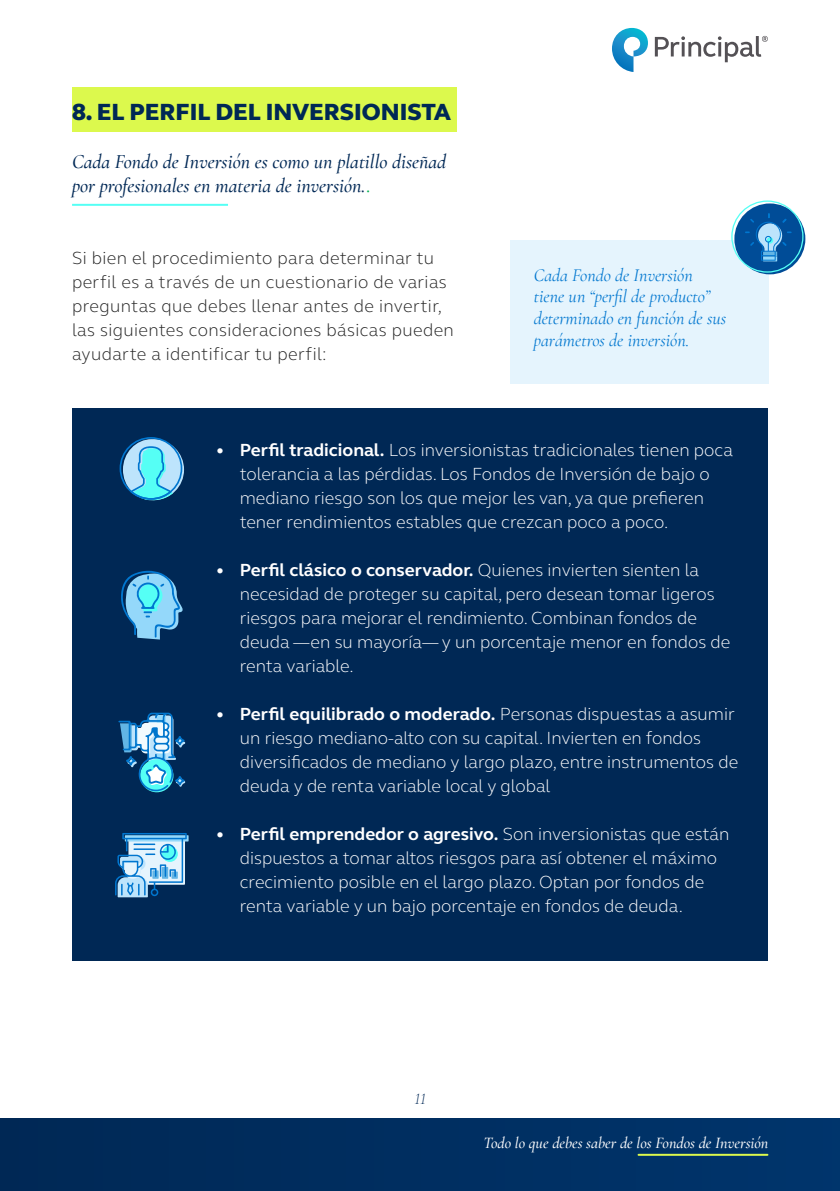
<style>
.page{position:relative;width:840px;height:1191px;background:#fff}
.page>*{position:absolute;margin:0;border:0;box-sizing:border-box;transform-origin:0 0}
.t1{font:800 24px "FS Elliot Pro";color:#002855}
.t2{font:italic 500 20px/24px "Cormorant Infant";color:#002855}
.t3{font:300 18px/24px "FS Elliot Pro";color:#fff}
.t4{font:300 18px/24px "FS Elliot Pro";letter-spacing:.02em;color:#222}
.t5{font:italic 18px/21.6px "Cormorant Infant";color:#0076cf}
.t6{font:italic 500 16px "Cormorant Infant";color:#fff}
.t7{font:italic 300 16px "Cormorant Infant";color:#002855}
.s1{color:#00b050}
.s2{font-weight:700}
</style>
<div class="page">
<svg style="left:612px;top:28px;width:35px;height:44px"></svg>
<svg style="left:654px;top:36px;width:113px;height:26px"></svg>
<div style="left:0;top:1119px;width:839px;height:72px;background:#002e60"></div>
<hr style="left:638px;top:1153px;width:129px;height:2px;background:#dcf94d">
<div style="left:72px;top:408px;width:695px;height:552px;background:#002855"></div>
<div style="left:509px;top:241px;width:258px;height:143px;background:#e5f4fd"></div>
<svg style="left:734px;top:203px;width:70px;height:71px;background:#0e5da0"></svg>
<div style="left:730px;top:200px;width:73px;height:73px;border:1px solid #55fff5;border-radius:50%"></div>
<svg style="left:744px;top:213px;width:47px;height:48px;background:#2973b3"></svg>
<div style="left:72px;top:88px;width:385px;height:44px;background:#dcf94d"></div>
<hr style="left:72px;top:204px;width:156px;height:2px;background:#55fff5">
<svg style="left:119px;top:437px;width:65px;height:63px"></svg>
<svg style="left:115px;top:833px;width:72px;height:64px"></svg>
<svg style="left:121px;top:571px;width:61px;height:68px"></svg>
<svg style="left:118px;top:712px;width:67px;height:79px"></svg>
<h1 class="t1" style="left:72px;top:96px;width:380px">8. EL PERFIL DEL INVERSIONISTA</h1>
<p class="t2" style="left:72px;top:150px;width:375px">Cada Fondo de Inversión es como un platillo diseñad por profesionales en materia de inversión.<span class="s1">.</span></p>
<p class="t4" style="left:72px;top:245px;width:383px">Si bien el procedimiento para determinar tu perfil es a través de un cuestionario de varias preguntas que debes llenar antes de invertir, las siguientes consideraciones básicas pueden ayudarte a identificar tu perfil:</p>
<p class="t5" style="left:533px;top:264px;width:194px">Cada Fondo de Inversión tiene un “perfil de producto” determinado en función de sus parámetros de inversión.</p>
<p class="t3" style="left:240px;top:437px;width:494px;text-indent:-24px"><span class="s2">• Perfil tradicional.</span> Los inversionistas tradicionales tienen poca tolerancia a las pérdidas. Los Fondos de Inversión de bajo o mediano riesgo son los que mejor les van, ya que prefieren tener rendimientos estables que crezcan poco a poco.</p>
<p class="t3" style="left:240px;top:557px;width:492px;text-indent:-24px"><span class="s2">• Perfil clásico o conservador.</span> Quienes invierten sienten la necesidad de proteger su capital, pero desean tomar ligeros riesgos para mejorar el rendimiento. Combinan fondos de deuda —en su mayoría— y un porcentaje menor en fondos de renta variable.</p>
<p class="t3" style="left:240px;top:701px;width:499px;text-indent:-24px"><span class="s2">• Perfil equilibrado o moderado.</span> Personas dispuestas a asumir un riesgo mediano-alto con su capital. Invierten en fondos diversificados de mediano y largo plazo, entre instrumentos de deuda y de renta variable local y global</p>
<p class="t3" style="left:240px;top:821px;width:491px;text-indent:-24px"><span class="s2">• Perfil emprendedor o agresivo.</span> Son inversionistas que están dispuestos a tomar altos riesgos para así obtener el máximo crecimiento posible en el largo plazo. Optan por fondos de renta variable y un bajo porcentaje en fondos de deuda.</p>
<p class="t7" style="left:414px;top:1089px;width:13px">11</p>
<p class="t6" style="left:483px;top:1133px;width:286px">Todo lo que debes saber de los Fondos de Inversión</p>
</div>
